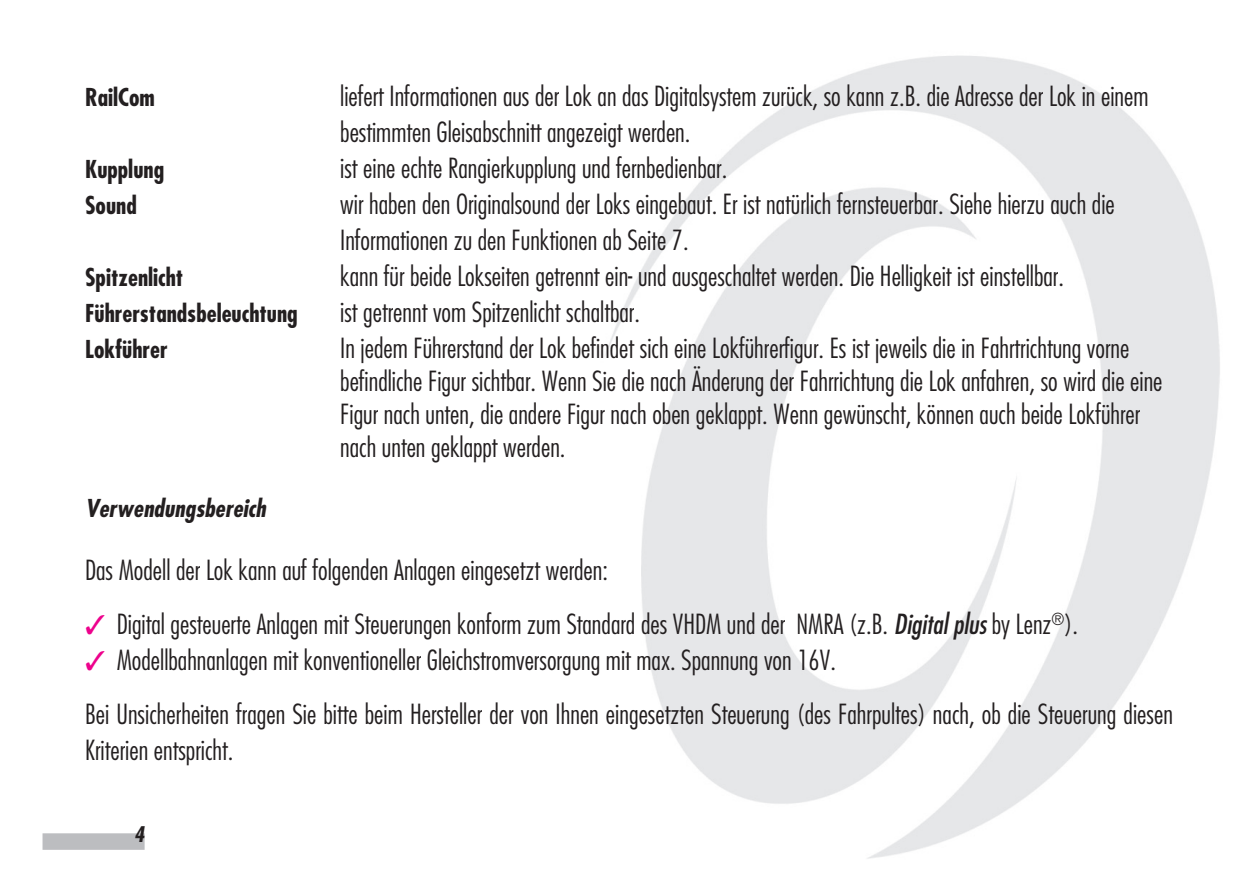
<style>
.page{position:relative;width:1259px;height:893px;background:#fff}
.page>*{position:absolute;margin:0;border:0;box-sizing:border-box;transform-origin:0 0}
.t1{font:300 condensed 27px/33px "Futura";color:#231f20}
.t2{font:700 condensed 24px "Futura";color:#231f20}
.t3{font:italic 700 condensed 24px "Futura";letter-spacing:.005em;color:#231f20}
.t4{font:italic 700 condensed 21px "Futura";color:#231f20}
.s1{color:#ed028c}
.s2{font-weight:400;font-style:italic}
</style>
<div class="page">
<img style="left:42px;top:55px;width:1178px;height:804px">
<div style="left:43px;top:833px;width:102px;height:17px;background:#bcbdc0"></div>
<p class="t2" style="left:85px;top:82px;width:71px">RailCom</p>
<p class="t1" style="left:340px;top:78px;width:809px;line-height:36px">liefert Informationen aus der Lok an das Digitalsystem zurück, so kann z.B. die Adresse der Lok in einem bestimmten Gleisabschnitt angezeigt werden.</p>
<p class="t2" style="left:85px;top:154px;width:81px">Kupplung</p>
<p class="t1" style="left:340px;top:152px;width:388px">ist eine echte Rangierkupplung und fernbedienbar.</p>
<p class="t2" style="left:85px;top:190px;width:53px">Sound</p>
<p class="t1" style="left:340px;top:186px;width:776px;line-height:36px">wir haben den Originalsound der Loks eingebaut. Er ist natürlich fernsteuerbar. Siehe hierzu auch die<br>Informationen zu den Funktionen ab Seite 7.</p>
<p class="t2" style="left:85px;top:262px;width:100px">Spitzenlicht</p>
<p class="t1" style="left:340px;top:260px;width:725px">kann für beide Lokseiten getrennt ein- und ausgeschaltet werden. Die Helligkeit ist einstellbar.</p>
<p class="t2" style="left:85px;top:298px;width:214px">Führerstandsbeleuchtung</p>
<p class="t1" style="left:340px;top:296px;width:301px">ist getrennt vom Spitzenlicht schaltbar.</p>
<p class="t2" style="left:85px;top:334px;width:84px">Lokführer</p>
<p class="t1" style="left:340px;top:332px;width:824px">In jedem Führerstand der Lok befindet sich eine Lokführerfigur. Es ist jeweils die in Fahrtrichtung vorne befindliche Figur sichtbar. Wenn Sie die nach Änderung der Fahrrichtung die Lok anfahren, so wird die eine Figur nach unten, die andere Figur nach oben geklappt. Wenn gewünscht, können auch beide Lokführer nach unten geklappt werden.</p>
<p class="t3" style="left:85px;top:493px;width:182px">Verwendungsbereich</p>
<p class="t1" style="left:85px;top:554px;width:524px">Das Modell der Lok kann auf folgenden Anlagen eingesetzt werden:</p>
<p class="t1" style="left:85px;top:608px;width:994px"><span class="s1">✓</span> Digital gesteuerte Anlagen mit Steuerungen konform zum Standard des VHDM und der NMRA (z.B. <span class="s2">Digital plus</span> by Lenz<sup>®</sup>).</p>
<p class="t1" style="left:85px;top:633px;width:1089px;line-height:54px"><span class="s1">✓</span> Modellbahnanlagen mit konventioneller Gleichstromversorgung mit max. Spannung von 16V.<br>Bei Unsicherheiten fragen Sie bitte beim Hersteller der von Ihnen eingesetzten Steuerung (des Fahrpultes) nach, ob die Steuerung diesen</p>
<p class="t1" style="left:85px;top:734px;width:150px">Kriterien entspricht.</p>
<p class="t4" style="left:134px;top:821px;width:12px">4</p>
</div>
